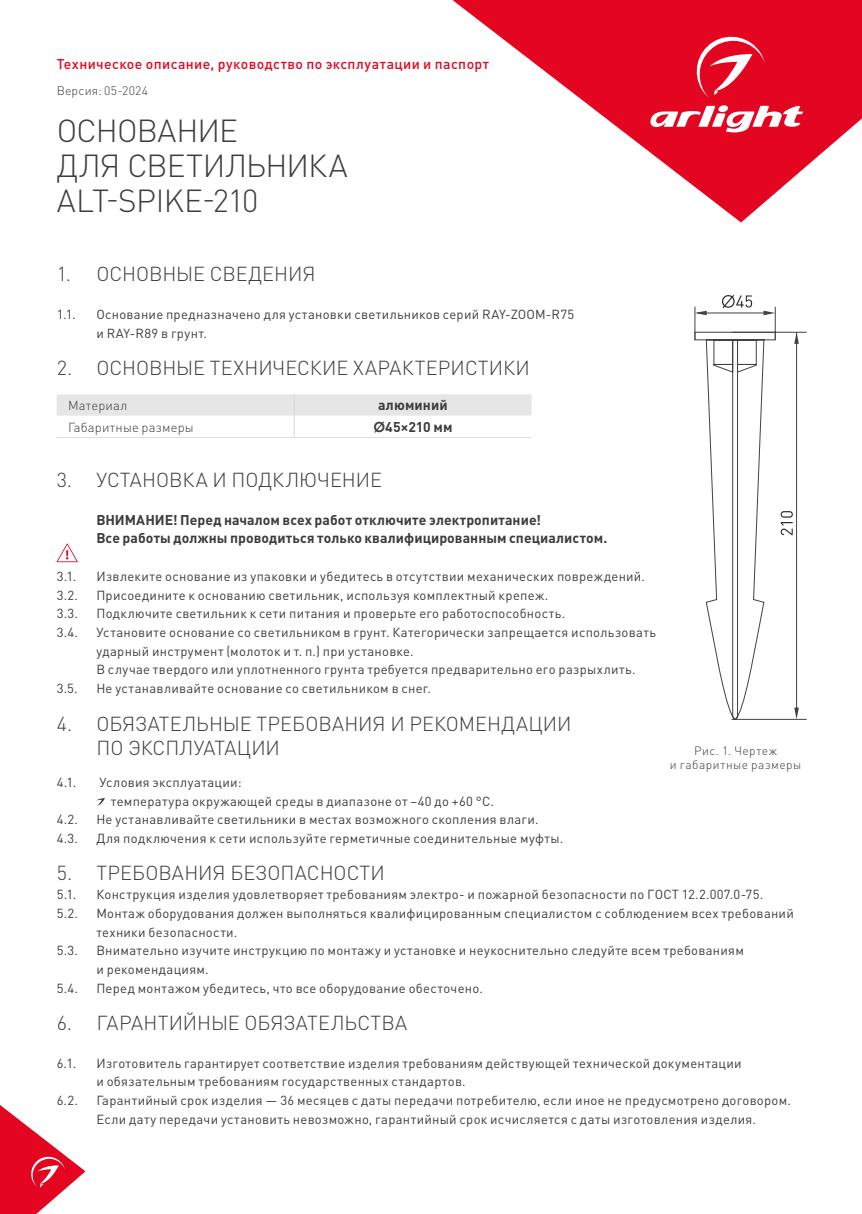
<style>
.page{position:relative;width:862px;height:1214px;background:#fff}
.page>*{position:absolute;margin:0;border:0;box-sizing:border-box;transform-origin:0 0}
.t1{font:300 31.6px/35px "DIN Pro";letter-spacing:-.025em;color:#3d3d3c}
.t2{font:300 20px/24px "DIN Pro";color:#3c3c3b}
.t3{font:700 14px/18.8px "DIN Pro";letter-spacing:.005em;color:#3c3c3b}
.t4{font:500 14px "DIN Pro";letter-spacing:.03em;color:#e40521}
.t5{font:13px/18.8px "DIN Pro";letter-spacing:.025em;color:#3c3c3b}
.t6{font:300 13px "DIN Pro";letter-spacing:.015em;color:#3c3c3b}
.t7{font:300 12.2px "DIN Pro";letter-spacing:.015em;color:#3d3d3c}
.t8{font:300 12px/14.4px "DIN Pro";letter-spacing:.04em;color:#3c3c3b;text-align:center}
.s1{font-family:"Century Gothic"}
</style>
<div class="page">
<svg style="left:452px;top:0;width:410px;height:222px;fill:#e40521"></svg>
<svg style="left:0;top:1105px;width:85px;height:108px"></svg>
<svg style="left:647px;top:105px;width:156px;height:30px"></svg>
<svg style="left:692px;top:32px;width:73px;height:66px;background:#e82f47"></svg>
<svg style="left:57px;top:394px;width:474px;height:43px"></svg>
<hr style="left:57px;top:437px;width:237px;height:1px;background:#dedede">
<hr style="left:294px;top:437px;width:237px;height:1px;background:#dedede">
<svg style="left:96px;top:798px;width:9px;height:7px"></svg>
<svg style="left:57px;top:543px;width:21px;height:19px"></svg>
<hr style="left:775px;top:307px;width:1px;height:33px;background:#424242">
<hr style="left:694px;top:307px;width:1px;height:33px;background:#424242">
<hr style="left:697px;top:312px;width:67px;height:1px;background:#424242">
<hr style="left:731px;top:332px;width:75px;height:1px;background:#424242">
<hr style="left:731px;top:719px;width:75px;height:1px;background:#424242">
<svg style="left:695px;top:310px;width:11px;height:5px"></svg>
<svg style="left:722px;top:295px;width:30px;height:13px"></svg>
<svg style="left:763px;top:310px;width:12px;height:5px"></svg>
<svg style="left:694px;top:331px;width:105px;height:389px"></svg>
<p class="t4" style="left:57px;top:54px;width:434px">Техническое описание, руководство по эксплуатации и паспорт</p>
<p class="t7" style="left:57px;top:82px;width:93px">Версия: 05-2024</p>
<h1 class="t1" style="left:57px;top:112px;width:292px">ОСНОВАНИЕ<br>ДЛЯ СВЕТИЛЬНИКА<br>ALT-SPIKE-210</h1>
<h2 class="t2" style="left:57px;top:261px;width:260px">1. ОСНОВНЫЕ СВЕДЕНИЯ</h2>
<p class="t5" style="left:57px;top:304px;width:20px">1.1.</p>
<p class="t5" style="left:96px;top:304px;width:479px">Основание предназначено для установки светильников серий RAY-ZOOM-R75 и RAY-R89 в грунт.</p>
<h2 class="t2" style="left:57px;top:355px;width:475px">2. ОСНОВНЫЕ ТЕХНИЧЕСКИЕ ХАРАКТЕРИСТИКИ</h2>
<p class="t6" style="left:68px;top:396px;width:61px">Материал</p>
<p class="t3" style="left:378px;top:395px;width:71px">алюминий</p>
<p class="t6" style="left:68px;top:418px;width:127px">Габаритные размеры</p>
<p class="t3" style="left:373px;top:417px;width:81px"><span class="s1">Ø</span>45×210 мм</p>
<h2 class="t2" style="left:57px;top:467px;width:327px">3. УСТАНОВКА И ПОДКЛЮЧЕНИЕ</h2>
<p class="t3" style="left:96px;top:509px;width:512px">ВНИМАНИЕ! Перед началом всех работ отключите электропитание!<br>Все работы должны проводиться только квалифицированным специалистом.</p>
<p class="t5" style="left:57px;top:566px;width:21px">3.1.</p>
<p class="t5" style="left:96px;top:566px;width:550px">Извлеките основание из упаковки и убедитесь в отсутствии механических повреждений.</p>
<p class="t5" style="left:57px;top:585px;width:23px">3.2.</p>
<p class="t5" style="left:96px;top:585px;width:453px">Присоедините к основанию светильник, используя комплектный крепеж.</p>
<p class="t5" style="left:57px;top:603px;width:23px">3.3.</p>
<p class="t5" style="left:96px;top:603px;width:470px">Подключите светильник к сети питания и проверьте его работоспособность.</p>
<p class="t5" style="left:57px;top:622px;width:23px">3.4.</p>
<p class="t5" style="left:96px;top:622px;width:561px">Установите основание со светильником в грунт. Категорически запрещается использовать ударный инструмент (молоток и т. п.) при установке.<br>В случае твердого или уплотненного грунта требуется предварительно его разрыхлить.</p>
<p class="t5" style="left:57px;top:678px;width:23px">3.5.</p>
<p class="t5" style="left:96px;top:678px;width:336px">Не устанавливайте основание со светильником в снег.</p>
<h2 class="t2" style="left:96px;top:710px;width:477px;text-indent:-40px">4. ОБЯЗАТЕЛЬНЫЕ ТРЕБОВАНИЯ И РЕКОМЕНДАЦИИ<br>ПО ЭКСПЛУАТАЦИИ</h2>
<p class="t5" style="left:57px;top:772px;width:21px">4.1.</p>
<p class="t5" style="left:111px;top:772px;width:384px;text-indent:-11px">Условия эксплуатации:<br>температура окружающей среды в диапазоне от –40 до +60 °С.</p>
<p class="t5" style="left:57px;top:809px;width:23px">4.2.</p>
<p class="t5" style="left:96px;top:809px;width:443px">Не устанавливайте светильники в местах возможного скопления влаги.</p>
<p class="t5" style="left:57px;top:828px;width:23px">4.3.</p>
<p class="t5" style="left:96px;top:828px;width:468px">Для подключения к сети используйте герметичные соединительные муфты.</p>
<h2 class="t2" style="left:57px;top:860px;width:330px">5. ТРЕБОВАНИЯ БЕЗОПАСНОСТИ</h2>
<p class="t5" style="left:57px;top:884px;width:21px">5.1.</p>
<p class="t5" style="left:96px;top:884px;width:668px">Конструкция изделия удовлетворяет требованиям электро- и пожарной безопасности по ГОСТ 12.2.007.0-75.</p>
<p class="t5" style="left:57px;top:903px;width:23px">5.2.</p>
<p class="t5" style="left:96px;top:903px;width:699px">Монтаж оборудования должен выполняться квалифицированным специалистом с соблюдением всех требований техники безопасности.</p>
<p class="t5" style="left:57px;top:940px;width:23px">5.3.</p>
<p class="t5" style="left:96px;top:940px;width:649px">Внимательно изучите инструкцию по монтажу и установке и неукоснительно следуйте всем требованиям и рекомендациям.</p>
<p class="t5" style="left:57px;top:977px;width:23px">5.4.</p>
<p class="t5" style="left:96px;top:977px;width:388px">Перед монтажом убедитесь, что все оборудование обесточено.</p>
<h2 class="t2" style="left:57px;top:1010px;width:352px">6. ГАРАНТИЙНЫЕ ОБЯЗАТЕЛЬСТВА</h2>
<p class="t5" style="left:57px;top:1052px;width:21px">6.1.</p>
<p class="t5" style="left:96px;top:1052px;width:647px">Изготовитель гарантирует соответствие изделия требованиям действующей технической документации и обязательным требованиям государственных стандартов.</p>
<p class="t5" style="left:57px;top:1090px;width:23px">6.2.</p>
<p class="t5" style="left:96px;top:1090px;width:696px">Гарантийный срок изделия — 36 месяцев с даты передачи потребителю, если иное не предусмотрено договором.<br>Если дату передачи установить невозможно, гарантийный срок исчисляется с даты изготовления изделия.</p>
<p class="t8" style="left:670px;top:742px;width:133px">Рис. 1. Чертеж<br>и габаритные размеры</p>
</div>
